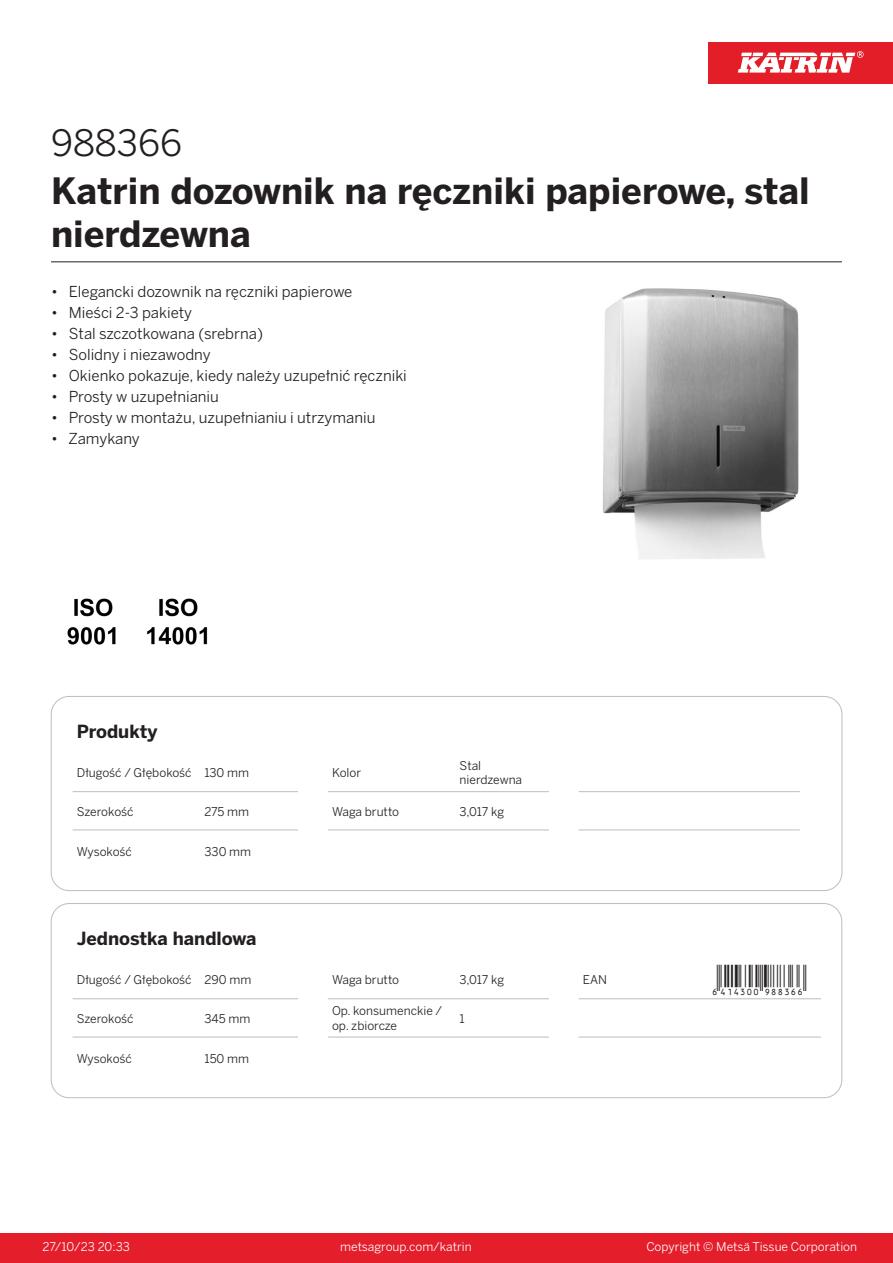
<style>
.page{position:relative;width:893px;height:1263px;background:#fff}
.page>*{position:absolute;margin:0;border:0;box-sizing:border-box;transform-origin:0 0}
.Product_Name{font:700 36px/43.2px "Benton Sans";color:#231f20}
.External_material_co{font:36px "Benton Sans";color:#231f20}
.T_EAN{font:30px "Viisas EAN Matala";color:#231f20}
.T_TableHeader{font:700 18px "Benton Sans";color:#231f20}
.MarketingBullets{font:15px "Benton Sans";color:#231f20}
.T_TableBody{font:12px/14.4px "Benton Sans";color:#231f20}
.t1{font:12px "Benton Sans";color:#fff}
</style>
<div class="page">
<div style="left:0;top:1233px;width:893px;height:30px;background:#e41e2b"></div>
<div style="left:708px;top:43px;width:185px;height:41px;background:#e31e28"></div>
<svg style="left:738px;top:51px;width:126px;height:22px"></svg>
<hr style="left:73px;top:791px;width:127px;height:1px;background:#bcbdc0">
<hr style="left:200px;top:791px;width:98px;height:1px;background:#bcbdc0">
<hr style="left:328px;top:791px;width:127px;height:1px;background:#bcbdc0">
<hr style="left:455px;top:791px;width:94px;height:1px;background:#bcbdc0">
<hr style="left:579px;top:791px;width:127px;height:1px;background:#bcbdc0">
<hr style="left:706px;top:791px;width:94px;height:1px;background:#bcbdc0">
<hr style="left:73px;top:830px;width:127px;height:1px;background:#bcbdc0">
<hr style="left:200px;top:830px;width:98px;height:1px;background:#bcbdc0">
<hr style="left:328px;top:830px;width:127px;height:1px;background:#bcbdc0">
<hr style="left:455px;top:830px;width:94px;height:1px;background:#bcbdc0">
<hr style="left:579px;top:830px;width:127px;height:1px;background:#bcbdc0">
<hr style="left:706px;top:830px;width:94px;height:1px;background:#bcbdc0">
<div style="left:51px;top:696px;width:791px;height:195px;border:1px solid #bcbdc0;border-radius:18px"></div>
<hr style="left:73px;top:998px;width:127px;height:1px;background:#bcbdc0">
<hr style="left:200px;top:998px;width:98px;height:1px;background:#bcbdc0">
<hr style="left:328px;top:998px;width:127px;height:1px;background:#bcbdc0">
<hr style="left:455px;top:998px;width:94px;height:1px;background:#bcbdc0">
<hr style="left:579px;top:998px;width:127px;height:1px;background:#bcbdc0">
<hr style="left:706px;top:998px;width:115px;height:1px;background:#bcbdc0">
<hr style="left:73px;top:1037px;width:127px;height:1px;background:#bcbdc0">
<hr style="left:200px;top:1037px;width:98px;height:1px;background:#bcbdc0">
<hr style="left:328px;top:1037px;width:127px;height:1px;background:#bcbdc0">
<hr style="left:455px;top:1037px;width:94px;height:1px;background:#bcbdc0">
<hr style="left:579px;top:1037px;width:127px;height:1px;background:#bcbdc0">
<hr style="left:706px;top:1037px;width:115px;height:1px;background:#bcbdc0">
<div style="left:51px;top:903px;width:791px;height:195px;border:1px solid #bcbdc0;border-radius:18px"></div>
<img style="left:602px;top:288px;width:197px;height:271px">
<img style="left:67px;top:598px;width:49px;height:47px">
<img style="left:147px;top:598px;width:61px;height:47px">
<hr style="left:51px;top:261px;width:791px;height:1px;background:#231f20">
<p class="External_material_co" style="left:51px;top:121px;width:132px">988366</p>
<p class="Product_Name" style="left:51px;top:170px;width:760px">Katrin dozownik na ręczniki papierowe, stal nierdzewna</p>
<p class="MarketingBullets" style="left:51px;top:282px;width:303px">• Elegancki dozownik na ręczniki papierowe</p>
<p class="MarketingBullets" style="left:51px;top:303px;width:143px">• Mieści 2-3 pakiety</p>
<p class="MarketingBullets" style="left:51px;top:324px;width:213px">• Stal szczotkowana (srebrna)</p>
<p class="MarketingBullets" style="left:51px;top:345px;width:161px">• Solidny i niezawodny</p>
<p class="MarketingBullets" style="left:51px;top:366px;width:357px">• Okienko pokazuje, kiedy należy uzupełnić ręczniki</p>
<p class="MarketingBullets" style="left:51px;top:387px;width:169px">• Prosty w uzupełnianiu</p>
<p class="MarketingBullets" style="left:51px;top:408px;width:326px">• Prosty w montażu, uzupełnianiu i utrzymaniu</p>
<p class="MarketingBullets" style="left:51px;top:429px;width:90px">• Zamykany</p>
<p class="T_TableHeader" style="left:77px;top:720px;width:82px">Produkty</p>
<p class="T_TableBody" style="left:77px;top:766px;width:116px">Długość / Głębokość</p>
<p class="T_TableBody" style="left:204px;top:766px;width:46px">130 mm</p>
<p class="T_TableBody" style="left:332px;top:766px;width:31px">Kolor</p>
<p class="T_TableBody" style="left:460px;top:758px;width:64px">Stal nierdzewna</p>
<p class="T_TableBody" style="left:77px;top:804px;width:58px">Szerokość</p>
<p class="T_TableBody" style="left:204px;top:804px;width:46px">275 mm</p>
<p class="T_TableBody" style="left:332px;top:804px;width:69px">Waga brutto</p>
<p class="T_TableBody" style="left:460px;top:804px;width:46px">3,017 kg</p>
<p class="T_TableBody" style="left:77px;top:844px;width:56px">Wysokość</p>
<p class="T_TableBody" style="left:204px;top:844px;width:48px">330 mm</p>
<p class="T_TableHeader" style="left:77px;top:927px;width:181px">Jednostka handlowa</p>
<p class="T_TableBody" style="left:77px;top:973px;width:116px">Długość / Głębokość</p>
<p class="T_TableBody" style="left:204px;top:973px;width:48px">290 mm</p>
<p class="T_TableBody" style="left:332px;top:973px;width:69px">Waga brutto</p>
<p class="T_TableBody" style="left:460px;top:973px;width:46px">3,017 kg</p>
<p class="T_TableBody" style="left:583px;top:973px;width:26px">EAN</p>
<p class="T_EAN" style="left:710px;top:964px;width:97px">*6414300988366*</p>
<p class="T_TableBody" style="left:77px;top:1011px;width:58px">Szerokość</p>
<p class="T_TableBody" style="left:204px;top:1011px;width:47px">345 mm</p>
<p class="T_TableBody" style="left:332px;top:1004px;width:112px">Op. konsumenckie / op. zbiorcze</p>
<p class="T_TableBody" style="left:460px;top:1011px;width:7px">1</p>
<p class="T_TableBody" style="left:77px;top:1051px;width:56px">Wysokość</p>
<p class="T_TableBody" style="left:204px;top:1051px;width:46px">150 mm</p>
<p class="t1" style="left:43px;top:1239px;width:89px">27/10/23 20:33</p>
<p class="t1" style="left:340px;top:1239px;width:133px">metsagroup.com/katrin</p>
<p class="t1" style="left:646px;top:1239px;width:212px">Copyright © Metsä Tissue Corporation</p>
</div>
